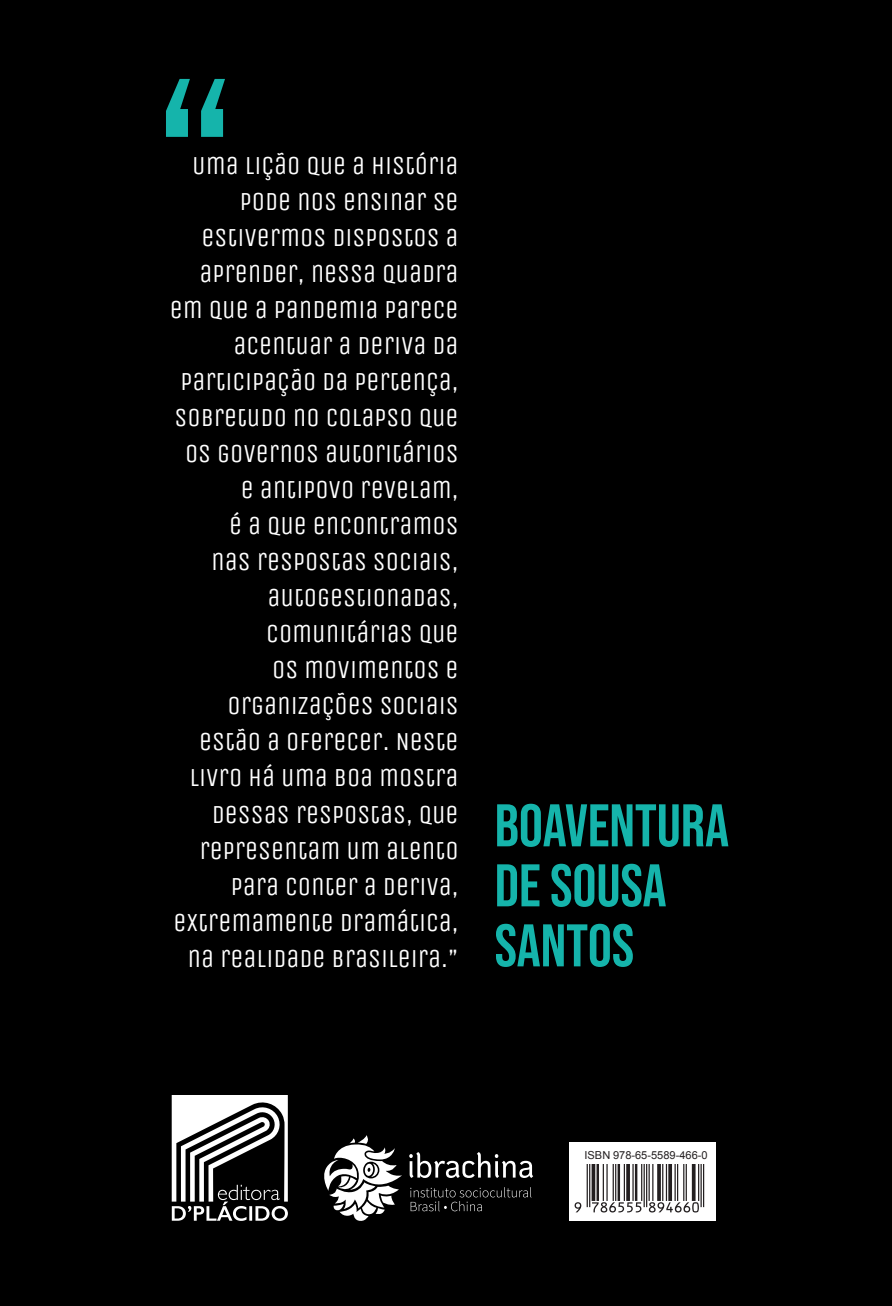
<style>
.page{position:relative;width:892px;height:1306px;background:#000}
.page>*{position:absolute;margin:0;border:0;box-sizing:border-box;transform-origin:0 0}
.t1{font:700 60px/60px "Bebas Neue Pro";color:#15b4ab}
.t2{font:26px/36px "Unica One";color:#fff;text-align:right}
.t3{font:11px "Arial";color:#231f20}
</style>
<div class="page">
<svg style="left:166px;top:79px;width:59px;height:58px"></svg>
<svg style="left:172px;top:1095px;width:116px;height:126px"></svg>
<div style="left:569px;top:1142px;width:147px;height:79px;background:#fff"></div>
<svg style="left:575px;top:1164px;width:129px;height:48px"></svg>
<svg style="left:409px;top:1152px;width:124px;height:26px"></svg>
<svg style="left:410px;top:1187px;width:122px;height:24px"></svg>
<svg style="left:324px;top:1135px;width:78px;height:86px"></svg>
<p class="t2" style="left:170px;top:148px;width:290px">UMA LIÇÃO QUE A HISTÓRIA<br>PODE NOS ENSINAR SE<br>ESTIVERMOS DISPOSTOS A<br>APRENDER, NESSA QUADRA<br>EM QUE A PANDEMIA PARECE<br>ACENTUAR A DERIVA DA<br>PARTICIPAÇÃO DA PERTENÇA,<br>SOBRETUDO NO COLAPSO QUE<br>OS GOVERNOS AUTORITÁRIOS<br>E ANTIPOVO REVELAM,<br>É A QUE ENCONTRAMOS<br>NAS RESPOSTAS SOCIAIS,<br>AUTOGESTIONADAS,<br>COMUNITÁRIAS QUE<br>OS MOVIMENTOS E<br>ORGANIZAÇÕES SOCIAIS<br>ESTÃO A OFERECER. NESTE<br>LIVRO HÁ UMA BOA MOSTRA<br>DESSAS RESPOSTAS, QUE<br>REPRESENTAM UM ALENTO<br>PARA CONTER A DERIVA,<br>EXTREMAMENTE DRAMÁTICA,<br>NA REALIDADE BRASILEIRA.”</p>
<h1 class="t1" style="left:495px;top:795px;width:236px">BOAVENTURA<br>DE SOUSA<br>SANTOS</h1>
<p class="t3" style="left:584px;top:1148px;width:125px">ISBN 978-65-5589-466-0</p>
</div>
